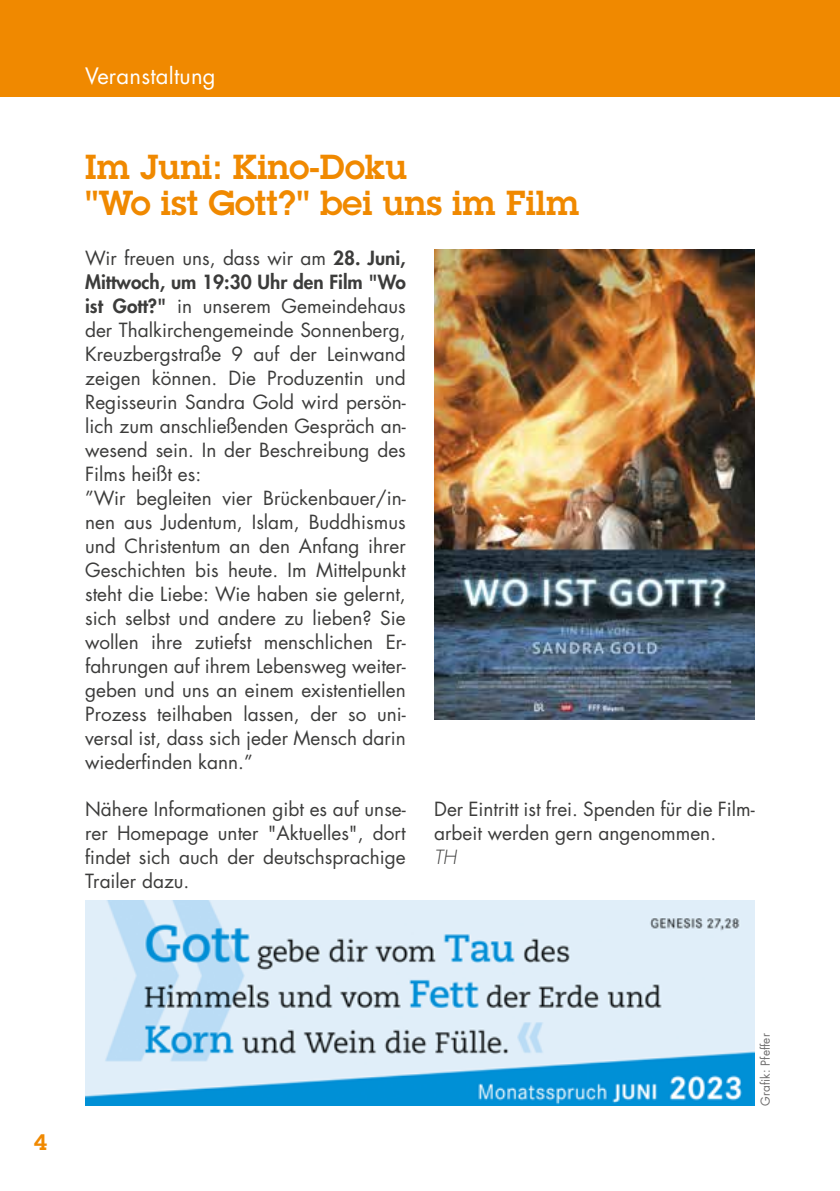
<style>
.page{position:relative;width:840px;height:1191px;background:#fff}
.page>*{position:absolute;margin:0;border:0;box-sizing:border-box;transform-origin:0 0}
.t1{font:600 34px/36px "Lubalin Graph";color:#f08900}
.t2{font:800 24px "Rotis Sans Serif";color:#fff}
.t3{font:22px "Futura";letter-spacing:.01em;color:#fff}
.t4{font:600 22px "Lubalin Graph";color:#f08900}
.t5{font:19px/24px "Futura";color:#3c3c3b}
.t6{font:italic 300 19px "Futura";color:#3c3c3b}
.t7{font:12px "Futura";letter-spacing:.01em;color:#706f6f}
.s1{font-weight:800}
</style>
<div class="page">
<div style="left:0;top:0;width:839px;height:96px;background:#f08900"></div>
<img style="left:434px;top:249px;width:320px;height:470px">
<img style="left:85px;top:900px;width:669px;height:206px">
<p class="t3" style="left:85px;top:61px;width:132px">Veranstaltung</p>
<p class="t2" style="left:84px;top:62px;width:66px">Thema</p>
<h1 class="t1" style="left:85px;top:149px;width:495px">Im Juni: Kino-Doku<br>"Wo ist Gott?" bei uns im Film</h1>
<p class="t5" style="left:85px;top:245px;width:322px">Wir freuen uns, dass wir am <span class="s1">28. Juni, Mittwoch, um 19:30 Uhr den Film "Wo ist Gott?"</span> in unserem Gemeindehaus der Thalkirchengemeinde Sonnenberg, Kreuzbergstraße 9 auf der Leinwand zeigen können. Die Produzentin und Regisseurin Sandra Gold wird persön&shy;lich zum anschließenden Gespräch an&shy;wesend sein. In der Beschreibung des Films heißt es:<br>”Wir begleiten vier Brückenbauer/in&shy;nen aus Judentum, Islam, Buddhismus und Christentum an den Anfang ihrer Geschichten bis heute. Im Mittelpunkt steht die Liebe: Wie haben sie gelernt, sich selbst und andere zu lieben? Sie wollen ihre zutiefst menschlichen Er&shy;fahrungen auf ihrem Lebensweg weiter&shy;geben und uns an einem existentiellen Prozess teilhaben lassen, der so uni&shy;versal ist, dass sich jeder Mensch darin wiederfinden kann.”</p>
<p class="t5" style="left:85px;top:797px;width:322px;text-align:justify">Nähere Informationen gibt es auf unse&shy;rer Homepage unter "Aktuelles", dort findet sich auch der deutschsprachige Trailer dazu.</p>
<p class="t5" style="left:434px;top:797px;width:322px">Der Eintritt ist frei. Spenden für die Film&shy;arbeit werden gern angenommen.</p>
<p class="t6" style="left:434px;top:845px;width:24px">TH</p>
<p class="t4" style="left:34px;top:1127px;width:14px">4</p>
<p class="t7" style="left:756px;top:1106px;width:74px;rotate:-90deg">Grafik: Pfeffer</p>
</div>
